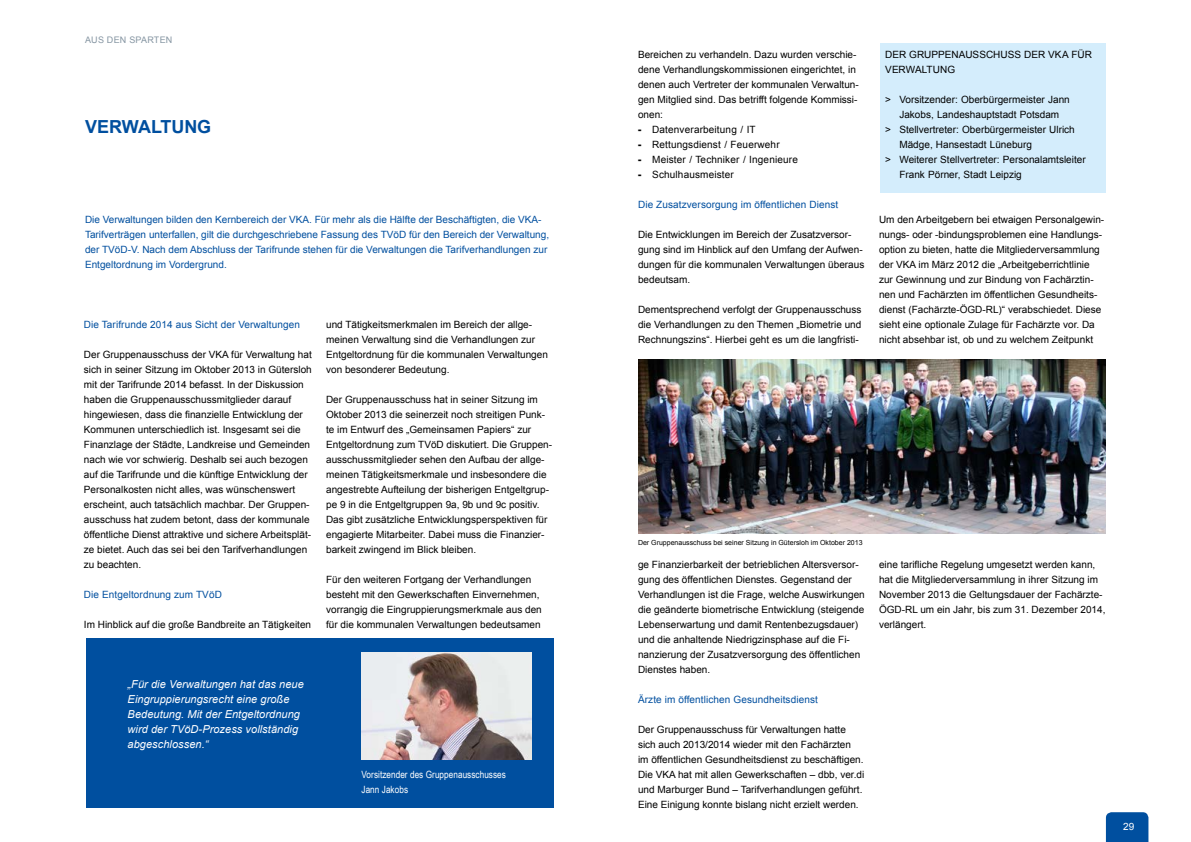
<style>
.page{position:relative;width:1191px;height:842px;background:#fff}
.page>*{position:absolute;margin:0;border:0;box-sizing:border-box;transform-origin:0 0}
.Headline{font:700 18px "Arial";letter-spacing:-.005em;color:#004f9f}
.Zitat_weiß_11pt{font:italic 11px/15px "Arial";letter-spacing:.005em;color:#fff}
.Mengentext{font:10px/15px "Arial";color:#000}
.Introtext_10_blue{font:10px/15px "Arial";color:#004f9f}
.Zwischen-Sub{font:10px "Arial";letter-spacing:.01em;color:#004f9f}
.Zitatgeber_weiß{font:10px/15px "Arial Narrow";letter-spacing:.005em;color:#fff}
.Subline{font:10px/15px "Arial";letter-spacing:.005em;color:#000}
.t1{font:10px "Arial";color:#fff}
.Hypertext{font:9px "Arial";letter-spacing:.025em;color:#8595a2}
.Caption_Footnote_7pt{font:7px "Arial";color:#000}
.s1{font-weight:900}
</style>
<div class="page">
<svg style="left:1106px;top:812px;width:42px;height:30px"></svg>
<div style="left:879px;top:43px;width:226px;height:150px;background:#d4edfc"></div>
<div style="left:86px;top:638px;width:467px;height:170px;background:#004f9f"></div>
<img style="left:361px;top:653px;width:170px;height:106px">
<img style="left:638px;top:359px;width:468px;height:175px">
<p class="Hypertext" style="left:85px;top:33px;width:89px">AUS DEN SPARTEN</p>
<p class="Headline" style="left:85px;top:114px;width:128px">VERWALTUNG</p>
<p class="Introtext_10_blue" style="left:85px;top:212px;width:465px">Die Verwaltungen bilden den Kernbereich der VKA. Für mehr als die Hälfte der Beschäftigten, die VKA-Tarifverträgen unterfallen, gilt die durchgeschriebene Fassung des TVöD für den Bereich der Verwaltung, der TVöD-V. Nach dem Abschluss der Tarifrunde stehen für die Verwaltungen die Tarifverhandlungen zur Entgeltordnung im Vordergrund.</p>
<p class="Zwischen-Sub" style="left:84px;top:317px;width:218px">Die Tarifrunde 2014 aus Sicht der Verwaltungen</p>
<p class="Mengentext" style="left:84px;top:347px;width:229px">Der Gruppenausschuss der VKA für Verwaltung hat sich in seiner Sitzung im Oktober 2013 in Gütersloh mit der Tarifrunde 2014 befasst. In der Diskussion haben die Gruppenausschussmitglieder darauf hingewiesen, dass die finanzielle Entwicklung der Kommunen unterschiedlich ist. Insgesamt sei die Finanzlage der Städte, Landkreise und Gemeinden nach wie vor schwierig. Deshalb sei auch bezogen auf die Tarifrunde und die künftige Entwicklung der Personalkosten nicht alles, was wünschenswert erscheint, auch tatsächlich machbar. Der Gruppen&shy;ausschuss hat zudem betont, dass der kommunale öffentliche Dienst attraktive und sichere Arbeitsplät&shy;ze bietet. Auch das sei bei den Tarifverhandlungen zu beachten.</p>
<p class="Zwischen-Sub" style="left:84px;top:587px;width:140px">Die Entgeltordnung zum TVöD</p>
<p class="Mengentext" style="left:84px;top:617px;width:229px">Im Hinblick auf die große Bandbreite an Tätigkeiten</p>
<p class="Mengentext" style="left:326px;top:317px;width:223px">und Tätigkeitsmerkmalen im Bereich der allge&shy;meinen Verwaltung sind die Verhandlungen zur Entgeltordnung für die kommunalen Verwaltungen von besonderer Bedeutung.</p>
<p class="Mengentext" style="left:326px;top:392px;width:228px">Der Gruppenausschuss hat in seiner Sitzung im Oktober 2013 die seinerzeit noch streitigen Punk&shy;te im Entwurf des „Gemeinsamen Papiers“ zur Entgeltordnung zum TVöD diskutiert. Die Gruppen&shy;ausschussmitglieder sehen den Aufbau der allge&shy;meinen Tätigkeitsmerkmale und insbesondere die angestrebte Aufteilung der bisherigen Entgeltgrup&shy;pe 9 in die Entgeltgruppen 9a, 9b und 9c positiv.<br>Das gibt zusätzliche Entwicklungsperspektiven für engagierte Mitarbeiter. Dabei muss die Finanzier&shy;barkeit zwingend im Blick bleiben.</p>
<p class="Mengentext" style="left:326px;top:572px;width:217px">Für den weiteren Fortgang der Verhandlungen besteht mit den Gewerkschaften Einvernehmen, vorrangig die Eingruppierungsmerkmale aus den für die kommunalen Verwaltungen bedeutsamen</p>
<p class="Zitat_weiß_11pt" style="left:128px;top:676px;width:178px">„Für die Verwaltungen hat das neue<br>Eingruppierungsrecht eine große<br>Bedeutung. Mit der Entgeltordnung wird der TVöD-Prozess vollständig abgeschlossen.“</p>
<p class="Zitatgeber_weiß" style="left:361px;top:766px;width:146px">Vorsitzender des Gruppenausschusses<br>Jann Jakobs</p>
<p class="Mengentext" style="left:638px;top:47px;width:222px">Bereichen zu verhandeln. Dazu wurden verschie&shy;dene Verhandlungskommissionen eingerichtet, in denen auch Vertreter der kommunalen Verwaltun&shy;gen Mitglied sind. Das betrifft folgende Kommissi&shy;onen:</p>
<p class="Mengentext" style="left:638px;top:122px;width:119px"><span class="s1">-</span> Datenverarbeitung / IT</p>
<p class="Mengentext" style="left:638px;top:137px;width:143px"><span class="s1">-</span> Rettungsdienst / Feuerwehr</p>
<p class="Mengentext" style="left:638px;top:152px;width:161px"><span class="s1">-</span> Meister / Techniker / Ingenieure</p>
<p class="Mengentext" style="left:638px;top:167px;width:97px"><span class="s1">-</span> Schulhausmeister</p>
<p class="Zwischen-Sub" style="left:638px;top:197px;width:202px">Die Zusatzversorgung im öffentlichen Dienst</p>
<p class="Mengentext" style="left:638px;top:227px;width:228px">Die Entwicklungen im Bereich der Zusatzversor&shy;gung sind im Hinblick auf den Umfang der Aufwen&shy;dungen für die kommunalen Verwaltungen überaus bedeutsam.</p>
<p class="Mengentext" style="left:638px;top:302px;width:225px;text-align:justify">Dementsprechend verfolgt der Gruppenausschuss die Verhandlungen zu den Themen „Biometrie und Rechnungszins“. Hierbei geht es um die langfristi-</p>
<p class="Subline" style="left:885px;top:47px;width:208px">DER GRUPPENAUSSCHUSS DER VKA FÜR<br>VERWALTUNG</p>
<p class="Mengentext" style="left:885px;top:92px;width:186px;text-align:center">&gt; Vorsitzender: Oberbürgermeister Jann<br>Jakobs, Landeshauptstadt Potsdam</p>
<p class="Mengentext" style="left:899px;top:122px;width:177px;text-indent:-14px">&gt; Stellvertreter: Oberbürgermeister Ulrich<br>Mädge, Hansestadt Lüneburg</p>
<p class="Mengentext" style="left:899px;top:152px;width:188px;text-indent:-14px">&gt; Weiterer Stellvertreter: Personalamtsleiter<br>Frank Pörner, Stadt Leipzig</p>
<p class="Mengentext" style="left:879px;top:212px;width:227px">Um den Arbeitgebern bei etwaigen Personalgewin&shy;nungs- oder -bindungsproblemen eine Handlungs&shy;option zu bieten, hatte die Mitgliederversammlung der VKA im März 2012 die „Arbeitgeberrichtlinie zur Gewinnung und zur Bindung von Fachärztin&shy;nen und Fachärzten im öffentlichen Gesundheits&shy;dienst (Fachärzte-ÖGD-RL)“ verabschiedet. Diese sieht eine optionale Zulage für Fachärzte vor. Da nicht absehbar ist, ob und zu welchem Zeitpunkt</p>
<p class="Caption_Footnote_7pt" style="left:638px;top:538px;width:226px">Der Gruppenausschuss bei seiner Sitzung in Gütersloh im Oktober 2013</p>
<p class="Mengentext" style="left:638px;top:557px;width:228px">ge Finanzierbarkeit der betrieblichen Altersversor&shy;gung des öffentlichen Dienstes. Gegenstand der Verhandlungen ist die Frage, welche Auswirkungen die geänderte biometrische Entwicklung (steigende Lebenserwartung und damit Rentenbezugsdauer) und die anhaltende Niedrigzinsphase auf die Fi&shy;nanzierung der Zusatzversorgung des öffentlichen Dienstes haben.</p>
<p class="Zwischen-Sub" style="left:638px;top:692px;width:181px">Ärzte im öffentlichen Gesundheitsdienst</p>
<p class="Mengentext" style="left:638px;top:722px;width:228px">Der Gruppenausschuss für Verwaltungen hatte sich auch 2013/2014 wieder mit den Fachärzten<br>im öffentlichen Gesundheitsdienst zu beschäftigen.<br>Die VKA hat mit allen Gewerkschaften – dbb, ver.di und Marburger Bund – Tarifverhandlungen geführt.<br>Eine Einigung konnte bislang nicht erzielt werden.</p>
<p class="Mengentext" style="left:879px;top:557px;width:228px">eine tarifliche Regelung umgesetzt werden kann, hat die Mitgliederversammlung in ihrer Sitzung im November 2013 die Geltungsdauer der Fachärzte-ÖGD-RL um ein Jahr, bis zum 31. Dezember 2014, verlängert.</p>
<p class="t1" style="left:1123px;top:819px;width:13px">29</p>
</div>
